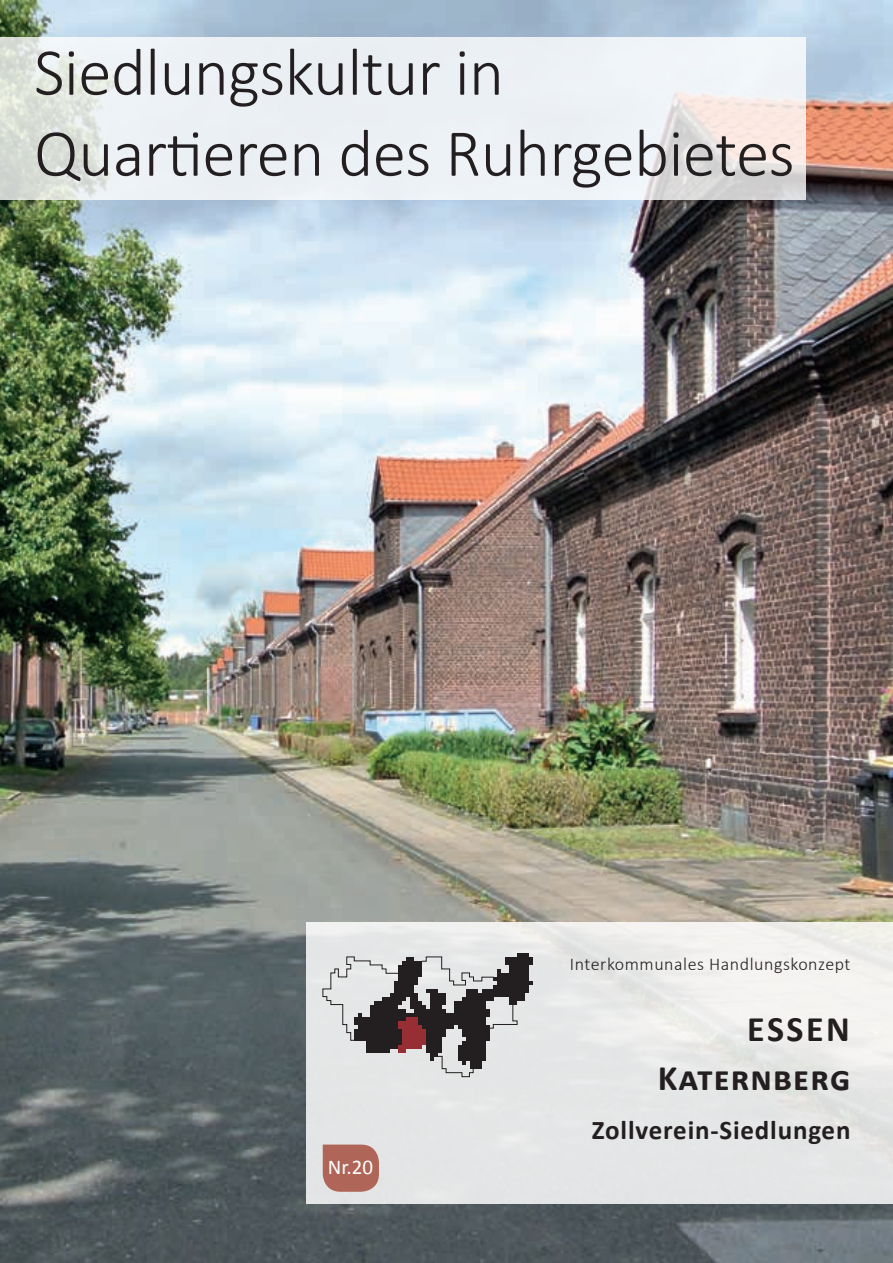
<style>
.page{position:relative;width:893px;height:1263px;background:#fff}
.page>*{position:absolute;margin:0;border:0;box-sizing:border-box;transform-origin:0 0}
.t1{font:300 67.5px/81px "Calibri";letter-spacing:-.01em;color:#231f20}
.t2{font:700 36px/49.2px "Calibri";letter-spacing:.03em;color:#231f20;text-align:right}
.t3{font:700 27px "Calibri";letter-spacing:.03em;color:#231f20}
.t4{font:21px "Calibri";color:#fff}
.t5{font:300 18px "Calibri";letter-spacing:.03em;color:#231f20}
</style>
<div class="page">
<img style="left:0;top:0;width:893px;height:1263px">
<div style="left:306px;top:922px;width:587px;height:281px;background:linear-gradient(to right,#e4e5e6,#ecebea)"></div>
<svg style="left:322px;top:953px;width:211px;height:124px;background:#a29f9f"></svg>
<svg style="left:323px;top:1144px;width:56px;height:48px;background:#b37164"></svg>
<svg style="left:0;top:37px;width:806px;height:163px;background:#eaedef"></svg>
<p class="t1" style="left:34px;top:31px;width:762px">Siedlungskultur in<br>Quartieren des Ruhrgebietes</p>
<p class="t5" style="left:570px;top:953px;width:282px">Interkommunales Handlungskonzept</p>
<p class="t4" style="left:328px;top:1154px;width:47px">Nr.20</p>
<p class="t2" style="left:658px;top:1002px;width:194px">ESSEN<br>Katernberg</p>
<p class="t3" style="left:592px;top:1113px;width:260px">Zollverein-Siedlungen</p>
</div>
